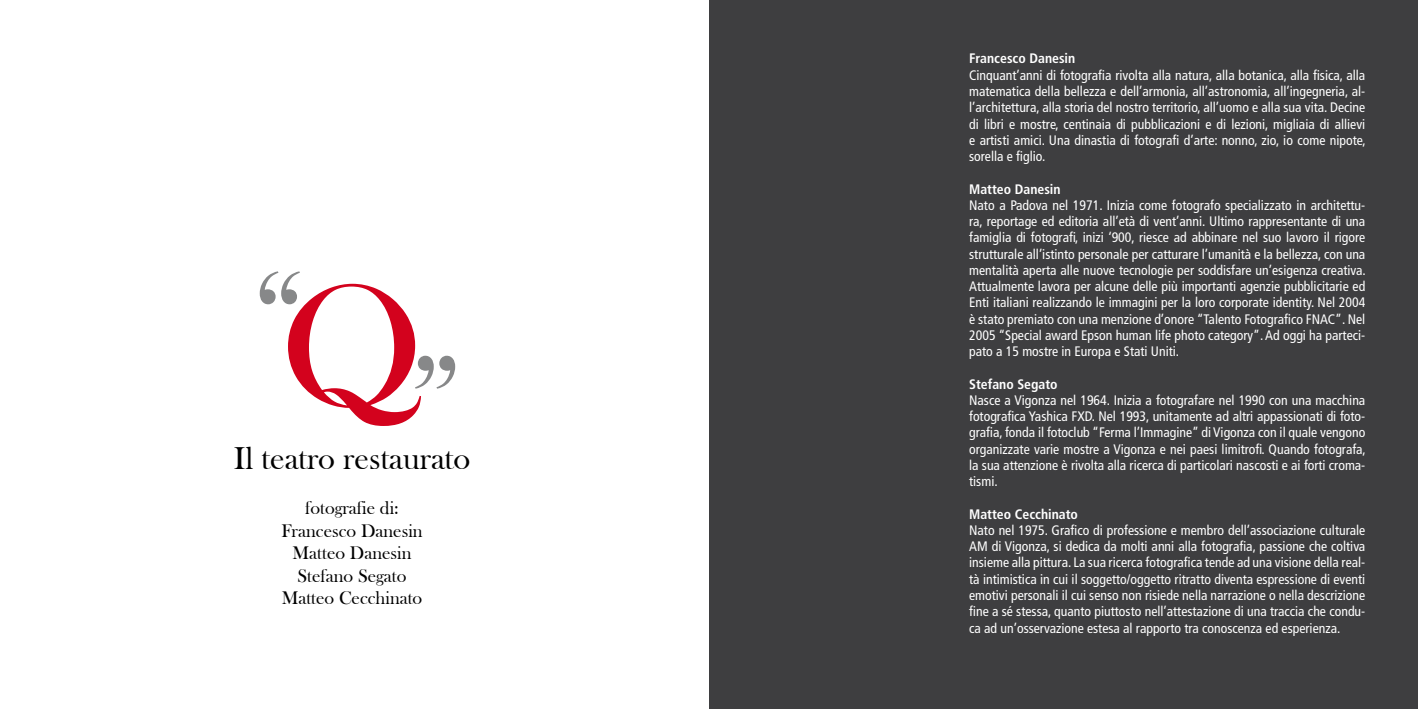
<style>
.page{position:relative;width:1418px;height:709px;background:#fff}
.page>*{position:absolute;margin:0;border:0;box-sizing:border-box;transform-origin:0 0}
.t1{font:177.25px "Bask Old Face";color:#d3021d}
.t2{font:32.5px "Bask Old Face";color:#000}
.t3{font:18.75px/22.5px "Bask Old Face";color:#000;text-align:center}
.t4{font:condensed 13.75px/16.2px "Frutiger LT Std";color:#fff;text-align:justify}
.t5{font:700 condensed 13.75px "Frutiger LT Std";color:#fff}
</style>
<div class="page">
<svg style="left:260px;top:271px;width:40px;height:33px"></svg>
<svg style="left:415px;top:356px;width:40px;height:32px"></svg>
<div style="left:709px;top:0;width:708px;height:709px;background:#3e3e40"></div>
<h1 class="t1" style="left:280px;top:249px;width:145px">Q</h1>
<h2 class="t2" style="left:234px;top:440px;width:238px">Il teatro restaurato</h2>
<h3 class="t3" style="left:281px;top:497px;width:143px">fotografie di:<br>Francesco Danesin<br>Matteo Danesin<br>Stefano Segato<br>Matteo Cecchinato</h3>
<p class="t5" style="left:969px;top:51px;width:108px">Francesco Danesin</p>
<p class="t4" style="left:969px;top:67px;width:398px">Cinquant’anni di fotografia rivolta alla natura, alla botanica, alla fisica, alla matematica della bellezza e dell’armonia, all’astronomia, all’ingegneria, al&shy;l’architettura, alla storia del nostro territorio, all’uomo e alla sua vita. Decine di libri e mostre, centinaia di pubblicazioni e di lezioni, migliaia di allievi e artisti amici. Una dinastia di fotografi d’arte: nonno, zio, io come nipote, sorella e figlio.</p>
<p class="t5" style="left:969px;top:181px;width:93px">Matteo Danesin</p>
<p class="t4" style="left:969px;top:197px;width:398px">Nato a Padova nel 1971. Inizia come fotografo specializzato in architettu&shy;ra, reportage ed editoria all’età di vent’anni. Ultimo rappresentante di una famiglia di fotografi, inizi ‘900, riesce ad abbinare nel suo lavoro il rigore strutturale all’istinto personale per catturare l’umanità e la bellezza, con una mentalità aperta alle nuove tecnologie per soddisfare un’esigenza creativa.<br>Attualmente lavora per alcune delle più importanti agenzie pubblicitarie ed Enti italiani realizzando le immagini per la loro corporate identity. Nel 2004 è stato premiato con una menzione d’onore “Talento Fotografico FNAC”. Nel 2005 “Special award Epson human life photo category”. Ad oggi ha parteci&shy;pato a 15 mostre in Europa e Stati Uniti.</p>
<p class="t5" style="left:969px;top:376px;width:90px">Stefano Segato</p>
<p class="t4" style="left:969px;top:392px;width:398px">Nasce a Vigonza nel 1964. Inizia a fotografare nel 1990 con una macchina fotografica Yashica FXD. Nel 1993, unitamente ad altri appassionati di foto&shy;grafia, fonda il fotoclub “Ferma l’Immagine” di Vigonza con il quale vengono organizzate varie mostre a Vigonza e nei paesi limitrofi. Quando fotografa, la sua attenzione è rivolta alla ricerca di particolari nascosti e ai forti croma&shy;tismi.</p>
<p class="t5" style="left:969px;top:506px;width:110px">Matteo Cecchinato</p>
<p class="t4" style="left:969px;top:522px;width:397px">Nato nel 1975. Grafico di professione e membro dell’associazione culturale AM di Vigonza, si dedica da molti anni alla fotografia, passione che coltiva insieme alla pittura. La sua ricerca fotografica tende ad una visione della real&shy;tà intimistica in cui il soggetto/oggetto ritratto diventa espressione di eventi emotivi personali il cui senso non risiede nella narrazione o nella descrizione fine a sé stessa, quanto piuttosto nell’attestazione di una traccia che condu&shy;ca ad un’osservazione estesa al rapporto tra conoscenza ed esperienza.</p>
</div>
